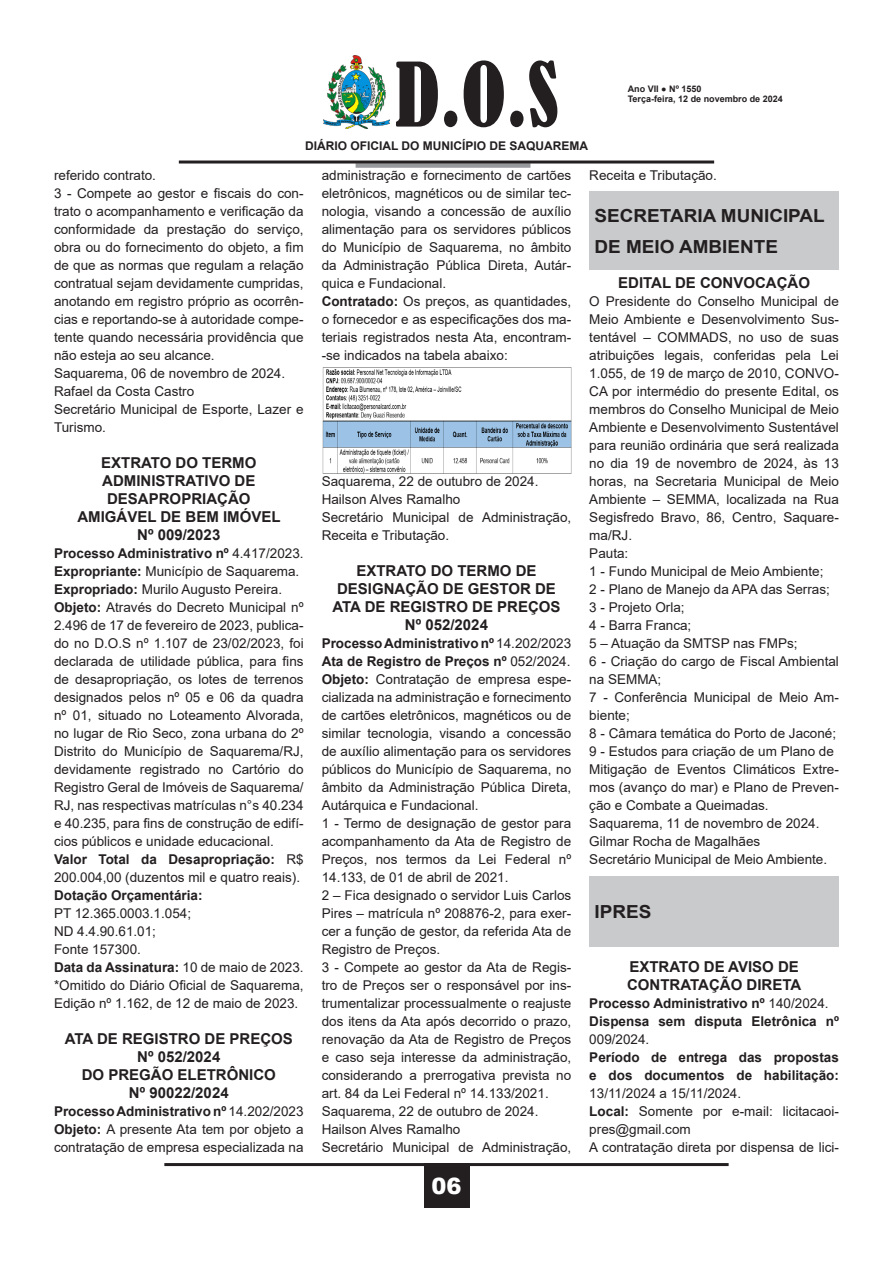
<style>
.page{position:relative;width:893px;height:1263px;background:#fff}
.page>*{position:absolute;margin:0;border:0;box-sizing:border-box;transform-origin:0 0}
.t1{font:condensed 82.5px "Bernard";color:#231f20}
.t2{font:900 22.5px "Arial";color:#fff}
.t3{font:700 18px "Arial";color:#231f20;scale:1.05 1}
.t4{font:700 15px/18px "Arial";color:#231f20;text-align:center}
.t5{font:13.5px/18px "Arial";color:#231f20;text-align:justify}
.t6{font:700 13.5px/18px "Arial";color:#231f20}
.t7{font:700 12px "Arial";color:#231f20}
.t8{font:700 9px/10.8px "Arial";color:#231f20}
.s1{font-weight:400}
.s2{font-weight:700}
</style>
<div class="page">
<hr style="left:164px;top:1163px;width:565px;height:3px;background:#231f20">
<div style="left:424px;top:1163px;width:45px;height:45px;background:#231f20"></div>
<img style="left:324px;top:55px;width:65px;height:73px">
<div style="left:356px;top:163px;width:174px;height:5px;background:#97999c"></div>
<hr style="left:179px;top:161px;width:535px;height:3px;background:#231f20">
<img style="left:322px;top:367px;width:249px;height:107px">
<div style="left:589px;top:876px;width:250px;height:70px;background:#c9cacc"></div>
<div style="left:589px;top:191px;width:250px;height:79px;background:#c9cacc"></div>
<h1 class="t1" style="left:395px;top:47px;width:165px">D.O.S</h1>
<p class="t7" style="left:305px;top:137px;width:285px">DIÁRIO OFICIAL DO MUNICÍPIO DE SAQUAREMA</p>
<p class="t8" style="left:628px;top:83px;width:156px">Ano VII ● Nº 1550<br>Terça-feira, 12 de novembro de 2024</p>
<p class="t5" style="left:54px;top:166px;width:104px">referido contrato.</p>
<p class="t5" style="left:54px;top:184px;width:251px">3 - Compete ao gestor e fiscais do con&shy;trato o acompanhamento e verificação da conformidade da prestação do serviço, obra ou do fornecimento do objeto, a fim de que as normas que regulam a relação contratual sejam devidamente cumpridas, anotando em registro próprio as ocorrên&shy;cias e reportando-se à autoridade compe&shy;tente quando necessária providência que não esteja ao seu alcance.</p>
<p class="t5" style="left:54px;top:364px;width:233px">Saquarema, 06 de novembro de 2024.</p>
<p class="t5" style="left:54px;top:382px;width:142px">Rafael da Costa Castro</p>
<p class="t5" style="left:54px;top:400px;width:251px">Secretário Municipal de Esporte, Lazer e<br>Turismo.</p>
<p class="t4" style="left:101px;top:454px;width:157px">EXTRATO DO TERMO</p>
<p class="t4" style="left:102px;top:472px;width:155px">ADMINISTRATIVO DE</p>
<p class="t4" style="left:107px;top:490px;width:145px">DESAPROPRIAÇÃO</p>
<p class="t4" style="left:77px;top:508px;width:205px">AMIGÁVEL DE BEM IMÓVEL</p>
<p class="t4" style="left:137px;top:526px;width:85px">Nº 009/2023</p>
<p class="t6" style="left:54px;top:544px;width:251px">Processo Administrativo nº <span class="s1">4.417/2023.</span></p>
<p class="t5" style="left:54px;top:562px;width:247px"><span class="s2">Expropriante:</span> Município de Saquarema.</p>
<p class="t5" style="left:54px;top:580px;width:230px"><span class="s2">Expropriado:</span> Murilo Augusto Pereira.</p>
<p class="t5" style="left:54px;top:598px;width:251px"><span class="s2">Objeto:</span> Através do Decreto Municipal nº 2.496 de 17 de fevereiro de 2023, publica&shy;do no D.O.S nº 1.107 de 23/02/2023, foi declarada de utilidade pública, para fins de desapropriação, os lotes de terrenos designados pelos nº 05 e 06 da quadra nº 01, situado no Loteamento Alvorada, no lugar de Rio Seco, zona urbana do 2º Distrito do Município de Saquarema/RJ, devidamente registrado no Cartório do Registro Geral de Imóveis de Saquarema/ RJ, nas respectivas matrículas n°s 40.234 e 40.235, para fins de construção de edifí&shy;cios públicos e unidade educacional.</p>
<p class="t5" style="left:54px;top:850px;width:251px"><span class="s2">Valor Total da Desapropriação:</span> R$<br>200.004,00 (duzentos mil e quatro reais).</p>
<p class="t6" style="left:54px;top:886px;width:150px">Dotação Orçamentária:</p>
<p class="t5" style="left:54px;top:904px;width:139px">PT 12.365.0003.1.054;</p>
<p class="t5" style="left:54px;top:922px;width:104px">ND 4.4.90.61.01;</p>
<p class="t5" style="left:54px;top:940px;width:89px">Fonte 157300.</p>
<p class="t6" style="left:54px;top:958px;width:251px">Data da Assinatura: <span class="s1">10 de maio de 2023.</span></p>
<p class="t5" style="left:54px;top:976px;width:251px">*Omitido do Diário Oficial de Saquarema,<br>Edição nº 1.162, de 12 de maio de 2023.</p>
<p class="t4" style="left:65px;top:1030px;width:230px">ATA DE REGISTRO DE PREÇOS</p>
<p class="t4" style="left:137px;top:1048px;width:85px">Nº 052/2024</p>
<p class="t4" style="left:82px;top:1066px;width:196px">DO PREGÃO ELETRÔNICO</p>
<p class="t4" style="left:129px;top:1084px;width:101px">Nº 90022/2024</p>
<p class="t6" style="left:54px;top:1102px;width:251px">Processo Administrativo nº <span class="s1">14.202/2023</span></p>
<p class="t5" style="left:54px;top:1120px;width:251px"><span class="s2">Objeto:</span> A presente Ata tem por objeto a contratação de empresa especializada na</p>
<p class="t5" style="left:322px;top:166px;width:251px">administração e fornecimento de cartões eletrônicos, magnéticos ou de similar tec&shy;nologia, visando a concessão de auxílio alimentação para os servidores públicos do Município de Saquarema, no âmbito da Administração Pública Direta, Autár&shy;quica e Fundacional.</p>
<p class="t5" style="left:322px;top:292px;width:251px"><span class="s2">Contratado:</span> Os preços, as quantidades, o fornecedor e as especificações dos ma&shy;teriais registrados nesta Ata, encontram--se indicados na tabela abaixo:</p>
<p class="t5" style="left:322px;top:472px;width:218px">Saquarema, 22 de outubro de 2024.</p>
<p class="t5" style="left:322px;top:490px;width:140px">Hailson Alves Ramalho</p>
<p class="t5" style="left:322px;top:508px;width:251px">Secretário Municipal de Administração,<br>Receita e Tributação.</p>
<p class="t4" style="left:356px;top:562px;width:182px">EXTRATO DO TERMO DE</p>
<p class="t4" style="left:332px;top:580px;width:230px">DESIGNAÇÃO DE GESTOR DE<br>ATA DE REGISTRO DE PREÇOS</p>
<p class="t4" style="left:405px;top:616px;width:85px">Nº 052/2024</p>
<p class="t6" style="left:322px;top:634px;width:251px">Processo Administrativo nº <span class="s1">14.202/2023</span></p>
<p class="t6" style="left:322px;top:652px;width:250px">Ata de Registro de Preços nº <span class="s1">052/2024.</span></p>
<p class="t5" style="left:322px;top:670px;width:251px"><span class="s2">Objeto:</span> Contratação de empresa espe&shy;cializada na administração e fornecimento de cartões eletrônicos, magnéticos ou de similar tecnologia, visando a concessão de auxílio alimentação para os servidores públicos do Município de Saquarema, no âmbito da Administração Pública Direta, Autárquica e Fundacional.</p>
<p class="t5" style="left:322px;top:814px;width:251px">1 - Termo de designação de gestor para acompanhamento da Ata de Registro de Preços, nos termos da Lei Federal nº 14.133, de 01 de abril de 2021.</p>
<p class="t5" style="left:322px;top:886px;width:251px">2 – Fica designado o servidor Luis Carlos Pires – matrícula nº 208876-2, para exer&shy;cer a função de gestor, da referida Ata de Registro de Preços.</p>
<p class="t5" style="left:322px;top:958px;width:251px">3 - Compete ao gestor da Ata de Regis&shy;tro de Preços ser o responsável por ins&shy;trumentalizar processualmente o reajuste dos itens da Ata após decorrido o prazo, renovação da Ata de Registro de Preços e caso seja interesse da administração, considerando a prerrogativa prevista no art. 84 da Lei Federal nº 14.133/2021.</p>
<p class="t5" style="left:322px;top:1102px;width:218px">Saquarema, 22 de outubro de 2024.</p>
<p class="t5" style="left:322px;top:1120px;width:140px">Hailson Alves Ramalho</p>
<p class="t5" style="left:322px;top:1138px;width:251px">Secretário Municipal de Administração,</p>
<h2 class="t2" style="left:431px;top:1170px;width:32px">06</h2>
<p class="t5" style="left:589px;top:166px;width:129px">Receita e Tributação.</p>
<p class="t3" style="left:595px;top:202px;width:221px">SECRETARIA MUNICIPAL</p>
<p class="t3" style="left:595px;top:234px;width:176px">DE MEIO AMBIENTE</p>
<p class="t4" style="left:618px;top:274px;width:193px">EDITAL DE CONVOCAÇÃO</p>
<p class="t5" style="left:589px;top:292px;width:251px">O Presidente do Conselho Municipal de Meio Ambiente e Desenvolvimento Sus&shy;tentável – COMMADS, no uso de suas atribuições legais, conferidas pela Lei 1.055, de 19 de março de 2010, CONVO-CA por intermédio do presente Edital, os membros do Conselho Municipal de Meio Ambiente e Desenvolvimento Sustentável para reunião ordinária que será realizada no dia 19 de novembro de 2024, às 13 horas, na Secretaria Municipal de Meio Ambiente – SEMMA, localizada na Rua Segisfredo Bravo, 86, Centro, Saquare&shy;ma/RJ.</p>
<p class="t5" style="left:589px;top:544px;width:41px">Pauta:</p>
<p class="t5" style="left:589px;top:562px;width:236px">1 - Fundo Municipal de Meio Ambiente;</p>
<p class="t5" style="left:589px;top:580px;width:242px">2 - Plano de Manejo da APA das Serras;</p>
<p class="t5" style="left:589px;top:598px;width:97px">3 - Projeto Orla;</p>
<p class="t5" style="left:589px;top:616px;width:104px">4 - Barra Franca;</p>
<p class="t5" style="left:589px;top:634px;width:210px">5 – Atuação da SMTSP nas FMPs;</p>
<p class="t5" style="left:589px;top:652px;width:251px">6 - Criação do cargo de Fiscal Ambiental na SEMMA;</p>
<p class="t5" style="left:589px;top:688px;width:251px">7 - Conferência Municipal de Meio Am&shy;biente;</p>
<p class="t5" style="left:589px;top:724px;width:248px">8 - Câmara temática do Porto de Jaconé;</p>
<p class="t5" style="left:589px;top:742px;width:246px">9 - Estudos para criação de um Plano de</p>
<p class="t5" style="left:589px;top:760px;width:251px">Mitigação de Eventos Climáticos Extre&shy;mos (avanço do mar) e Plano de Preven&shy;ção e Combate a Queimadas.</p>
<p class="t5" style="left:589px;top:814px;width:232px">Saquarema, 11 de novembro de 2024.</p>
<p class="t5" style="left:589px;top:832px;width:173px">Gilmar Rocha de Magalhães</p>
<p class="t5" style="left:589px;top:850px;width:239px">Secretário Municipal de Meio Ambiente.</p>
<p class="t3" style="left:595px;top:899px;width:56px">IPRES</p>
<p class="t4" style="left:629px;top:958px;width:171px">EXTRATO DE AVISO DE</p>
<p class="t4" style="left:627px;top:976px;width:176px">CONTRATAÇÃO DIRETA</p>
<p class="t6" style="left:589px;top:994px;width:241px">Processo Administrativo nº <span class="s1">140/2024.</span></p>
<p class="t6" style="left:589px;top:1012px;width:251px">Dispensa sem disputa Eletrônica nº<br><span class="s1">009/2024.</span></p>
<p class="t6" style="left:589px;top:1048px;width:251px;text-align:justify">Período de entrega das propostas e dos documentos de habilitação:<br><span class="s1">13/11/2024 a 15/11/2024.</span></p>
<p class="t5" style="left:589px;top:1102px;width:251px"><span class="s2">Local:</span> Somente por e-mail: licitacaoi&shy;pres@gmail.com</p>
<p class="t5" style="left:589px;top:1138px;width:251px">A contratação direta por dispensa de lici-</p>
</div>
